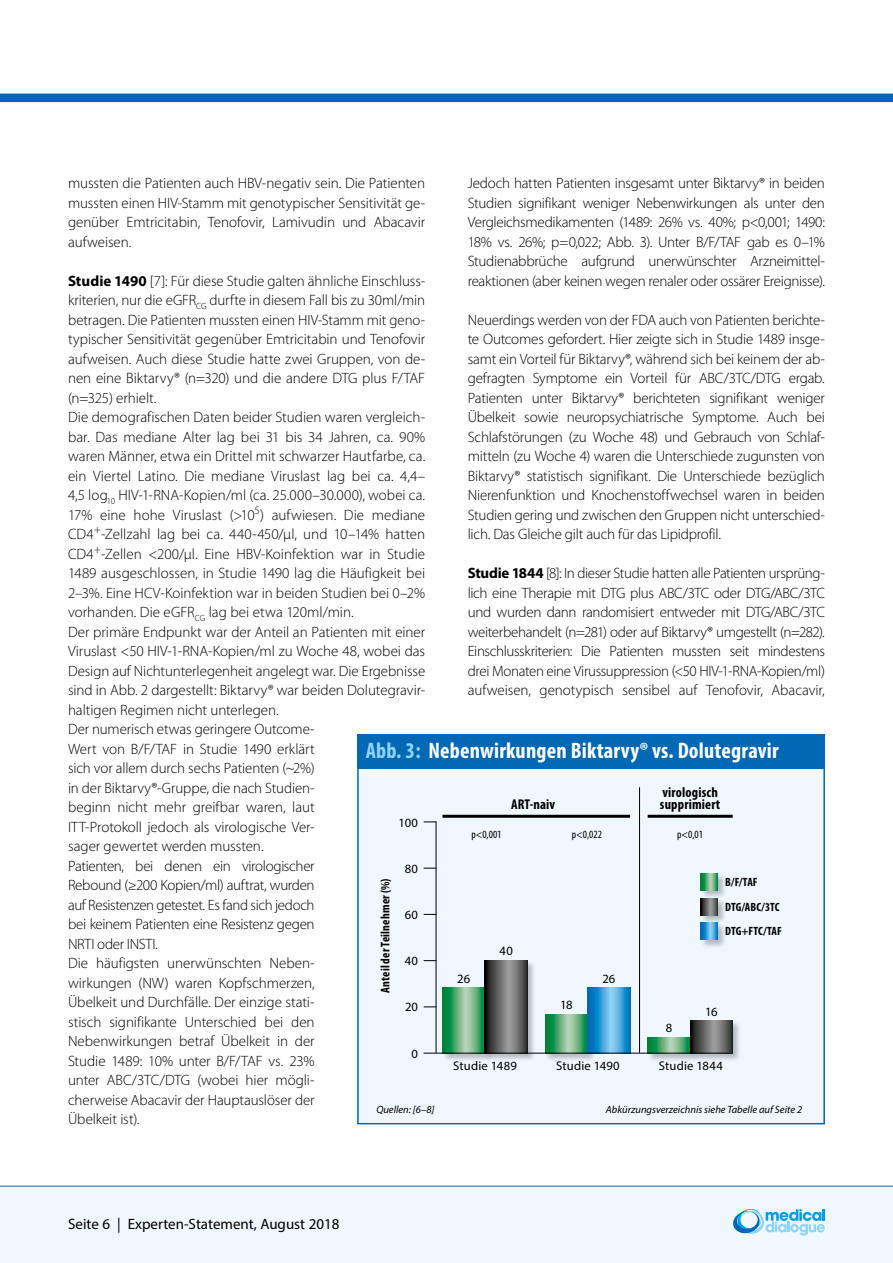
<style>
.page{position:relative;width:893px;height:1263px;background:#fff}
.page>*{position:absolute;margin:0;border:0;box-sizing:border-box;transform-origin:0 0}
.t1{font:700 condensed 22.5px "Myriad Pro";letter-spacing:.01em;color:#fff}
.t2{font:300 15px/19.5px "Myriad Pro";letter-spacing:-.005em;color:#000;text-align:justify}
.t3{font:15px "Myriad Pro";color:#000}
.t4{font:700 condensed 14.25px/12.6px "Myriad Pro";letter-spacing:.01em;color:#000}
.t5{font:12.6px "Myriad Pro";letter-spacing:.015em;color:#000}
.t6{font:700 condensed 12.6px "Myriad Pro";letter-spacing:.015em;color:#000}
.t7{font:700 condensed 12px/24.6px "Myriad Pro";color:#000}
.t8{font:condensed 11.1px "Myriad Pro";color:#000}
.t9{font:italic 10.5px "Myriad Pro";color:#000}
.s1{font-weight:700}
.s2{color:#8fd4f6}
</style>
<div class="page">
<div style="left:0;top:1186px;width:893px;height:77px;background:#eef8fe"></div>
<svg style="left:733px;top:1209px;width:92px;height:26px"></svg>
<hr style="left:0;top:1186px;width:893px;height:1px;background:#0068b4">
<div style="left:0;top:94px;width:893px;height:8px;background:#0068b4"></div>
<div style="left:357px;top:734px;width:468px;height:390px;background:#eef8fe;border:2px solid #0068b4"></div>
<div style="left:357px;top:734px;width:468px;height:34px;background:#0068b4"></div>
<hr style="left:436px;top:821px;width:1px;height:232px;background:#000">
<svg style="left:424px;top:821px;width:12px;height:1px"></svg>
<svg style="left:424px;top:868px;width:12px;height:1px"></svg>
<svg style="left:424px;top:914px;width:12px;height:1px"></svg>
<svg style="left:424px;top:960px;width:12px;height:1px"></svg>
<svg style="left:424px;top:1006px;width:12px;height:1px"></svg>
<div style="left:442px;top:987px;width:52px;height:75px;background:#000;opacity:.25"></div>
<svg style="left:442px;top:988px;width:42px;height:65px;background:#52a873"></svg>
<div style="left:484px;top:960px;width:52px;height:102px;background:#000;opacity:.25"></div>
<svg style="left:485px;top:960px;width:42px;height:93px;background:#606060"></svg>
<div style="left:545px;top:1014px;width:51px;height:48px;background:#000;opacity:.25"></div>
<svg style="left:545px;top:1014px;width:43px;height:39px;background:#50a675"></svg>
<div style="left:647px;top:1037px;width:52px;height:25px;background:#000;opacity:.25"></div>
<svg style="left:648px;top:1037px;width:42px;height:16px"></svg>
<div style="left:690px;top:1020px;width:51px;height:42px;background:#000;opacity:.25"></div>
<svg style="left:690px;top:1021px;width:43px;height:32px"></svg>
<svg style="left:588px;top:988px;width:42px;height:65px;background:#389cd5"></svg>
<hr style="left:424px;top:1053px;width:306px;height:1px;background:#000">
<div style="left:700px;top:898px;width:27px;height:26px;background:#000;opacity:.25"></div>
<svg style="left:701px;top:900px;width:17px;height:15px"></svg>
<div style="left:700px;top:922px;width:27px;height:27px;background:#000;opacity:.25"></div>
<svg style="left:701px;top:923px;width:17px;height:17px"></svg>
<div style="left:700px;top:873px;width:27px;height:27px;background:#000;opacity:.25"></div>
<svg style="left:701px;top:874px;width:17px;height:17px"></svg>
<hr style="left:442px;top:815px;width:188px;height:3px;background:#000">
<hr style="left:648px;top:815px;width:85px;height:3px;background:#000">
<hr style="left:639px;top:787px;width:1px;height:266px;background:#000">
<p class="t2" style="left:68px;top:174px;width:359px">mussten die Patienten auch HBV-negativ sein. Die Patienten mussten einen HIV-Stamm mit genotypischer Sensitivität ge&shy;genüber Emtricitabin, Tenofovir, Lamivudin und Abacavir aufweisen.</p>
<p class="t2" style="left:68px;top:271px;width:359px;text-align:left"><span class="s1">Studie 1490</span> [7]: Für diese Studie galten ähnliche Einschluss&shy;kriterien, nur die eGFR<sub>CG</sub> durfte in diesem Fall bis zu 30ml/min betragen. Die Patienten mussten einen HIV-Stamm mit geno&shy;typischer Sensitivität gegenüber Emtricitabin und Tenofovir aufweisen. Auch diese Studie hatte zwei Gruppen, von de&shy;nen eine Biktarvy® (n=320) und die andere DTG plus F/TAF (n=325) erhielt.<br>Die demografischen Daten beider Studien waren vergleich&shy;bar. Das mediane Alter lag bei 31 bis 34 Jahren, ca. 90% waren Männer, etwa ein Drittel mit schwarzer Hautfarbe, ca. ein Viertel Latino. Die mediane Viruslast lag bei ca. 4,4– 4,5 log<sub>10</sub> HIV-1-RNA-Kopien/ml (ca. 25.000–30.000), wobei ca.<br>17% eine hohe Viruslast (&gt;10<sup>5</sup>) aufwiesen. Die mediane CD4<sup>+</sup>-Zellzahl lag bei ca. 440-450/µl, und 10–14% hatten CD4<sup>+</sup>-Zellen &lt;200/µl. Eine HBV-Koinfektion war in Studie 1489 ausgeschlossen, in Studie 1490 lag die Häufigkeit bei 2–3%. Eine HCV-Koinfektion war in beiden Studien bei 0–2% vorhanden. Die eGFR<sub>CG</sub> lag bei etwa 120ml/min.<br>Der primäre Endpunkt war der Anteil an Patienten mit einer Viruslast &lt;50 HIV-1-RNA-Kopien/ml zu Woche 48, wobei das Design auf Nichtunterlegenheit angelegt war. Die Ergebnisse sind in Abb. 2 dargestellt: Biktarvy® war beiden Dolutegravir&shy;haltigen Regimen nicht unterlegen.<br>Der numerisch etwas geringere Outcome-<br>Wert von B/F/TAF in Studie 1490 erklärt<br>sich vor allem durch sechs Patienten (~2%)<br>in der Biktarvy®-Gruppe, die nach Studien-<br>beginn nicht mehr greifbar waren, laut<br>ITT-Protokoll jedoch als virologische Ver-<br>sager gewertet werden mussten.<br>Patienten, bei denen ein virologischer<br>Rebound (≥200 Kopien/ml) auftrat, wurden<br>auf Resistenzen getestet. Es fand sich jedoch<br>bei keinem Patienten eine Resistenz gegen<br>NRTI oder INSTI.<br>Die häufigsten unerwünschten Neben-<br>wirkungen (NW) waren Kopfschmerzen,<br>Übelkeit und Durchfälle. Der einzige stati-<br>stisch signifikante Unterschied bei den<br>Nebenwirkungen betraf Übelkeit in der<br>Studie 1489: 10% unter B/F/TAF vs. 23%<br>unter ABC/3TC/DTG (wobei hier mögli-<br>cherweise Abacavir der Hauptauslöser der<br>Übelkeit ist).</p>
<p class="t2" style="left:468px;top:174px;width:359px">Jedoch hatten Patienten insgesamt unter Biktarvy® in beiden Studien signifikant weniger Nebenwirkungen als unter den Vergleichsmedikamenten (1489: 26% vs. 40%; p&lt;0,001; 1490:<br>18% vs. 26%; p=0,022; Abb. 3). Unter B/F/TAF gab es 0–1% Studienabbrüche aufgrund unerwünschter Arzneimittel&shy;reaktionen (aber keinen wegen renaler oder ossärer Ereignisse).</p>
<p class="t2" style="left:468px;top:310px;width:359px">Neuerdings werden von der FDA auch von Patienten berichte&shy;te Outcomes gefordert. Hier zeigte sich in Studie 1489 insge&shy;samt ein Vorteil für Biktarvy®, während sich bei keinem der ab&shy;gefragten Symptome ein Vorteil für ABC/3TC/DTG ergab.<br>Patienten unter Biktarvy® berichteten signifikant weniger Übelkeit sowie neuropsychiatrische Symptome. Auch bei Schlafstörungen (zu Woche 48) und Gebrauch von Schlaf&shy;mitteln (zu Woche 4) waren die Unterschiede zugunsten von Biktarvy® statistisch signifikant. Die Unterschiede bezüglich Nierenfunktion und Knochenstoffwechsel waren in beiden Studien gering und zwischen den Gruppen nicht unterschied&shy;lich. Das Gleiche gilt auch für das Lipidprofil.</p>
<p class="t2" style="left:468px;top:564px;width:359px"><span class="s1">Studie 1844</span> [8]: In dieser Studie hatten alle Patienten ursprüng&shy;lich eine Therapie mit DTG plus ABC/3TC oder DTG/ABC/3TC und wurden dann randomisiert entweder mit DTG/ABC/3TC weiterbehandelt (n=281) oder auf Biktarvy® umgestellt (n=282).<br>Einschlusskriterien: Die Patienten mussten seit mindestens drei Monaten eine Virussuppression (&lt;50 HIV-1-RNA-Kopien/ml) aufweisen, genotypisch sensibel auf Tenofovir, Abacavir,</p>
<h1 class="t1" style="left:366px;top:737px;width:415px"><span class="s2">Abb. 3:</span> Nebenwirkungen Biktarvy® vs. Dolutegravir</h1>
<p class="t4" style="left:660px;top:785px;width:62px">virologisch supprimiert</p>
<p class="t4" style="left:511px;top:798px;width:46px">ART-naiv</p>
<p class="t5" style="left:399px;top:815px;width:21px">100</p>
<p class="t5" style="left:405px;top:861px;width:15px">80</p>
<p class="t5" style="left:405px;top:907px;width:15px">60</p>
<p class="t5" style="left:405px;top:953px;width:15px">40</p>
<p class="t5" style="left:405px;top:999px;width:14px">20</p>
<p class="t8" style="left:471px;top:828px;width:32px">p&lt;0,001</p>
<p class="t8" style="left:572px;top:828px;width:32px">p&lt;0,022</p>
<p class="t8" style="left:677px;top:828px;width:27px">p&lt;0,01</p>
<p class="t7" style="left:725px;top:870px;width:34px">B/F/TAF</p>
<p class="t6" style="left:377px;top:993px;width:116px;rotate:-90deg">Anteil der Teilnehmer (%)</p>
<p class="t7" style="left:725px;top:894px;width:58px">DTG/ABC/3TC<br>DTG+FTC/TAF</p>
<p class="t5" style="left:500px;top:943px;width:15px">40</p>
<p class="t5" style="left:457px;top:971px;width:14px">26</p>
<p class="t5" style="left:602px;top:971px;width:14px">26</p>
<p class="t5" style="left:560px;top:997px;width:14px">18</p>
<p class="t5" style="left:705px;top:1003px;width:14px">16</p>
<p class="t5" style="left:666px;top:1020px;width:8px">8</p>
<p class="t5" style="left:411px;top:1045px;width:8px">0</p>
<p class="t5" style="left:453px;top:1058px;width:65px">Studie 1489</p>
<p class="t5" style="left:556px;top:1058px;width:65px">Studie 1490</p>
<p class="t5" style="left:659px;top:1058px;width:66px">Studie 1844</p>
<p class="t9" style="left:376px;top:1103px;width:60px">Quellen: [6–8]</p>
<p class="t9" style="left:606px;top:1103px;width:198px">Abkürzungsverzeichnis siehe Tabelle auf Seite 2</p>
<p class="t3" style="left:68px;top:1214px;width:273px">Seite 6 | Experten-Statement, August 2018</p>
</div>
